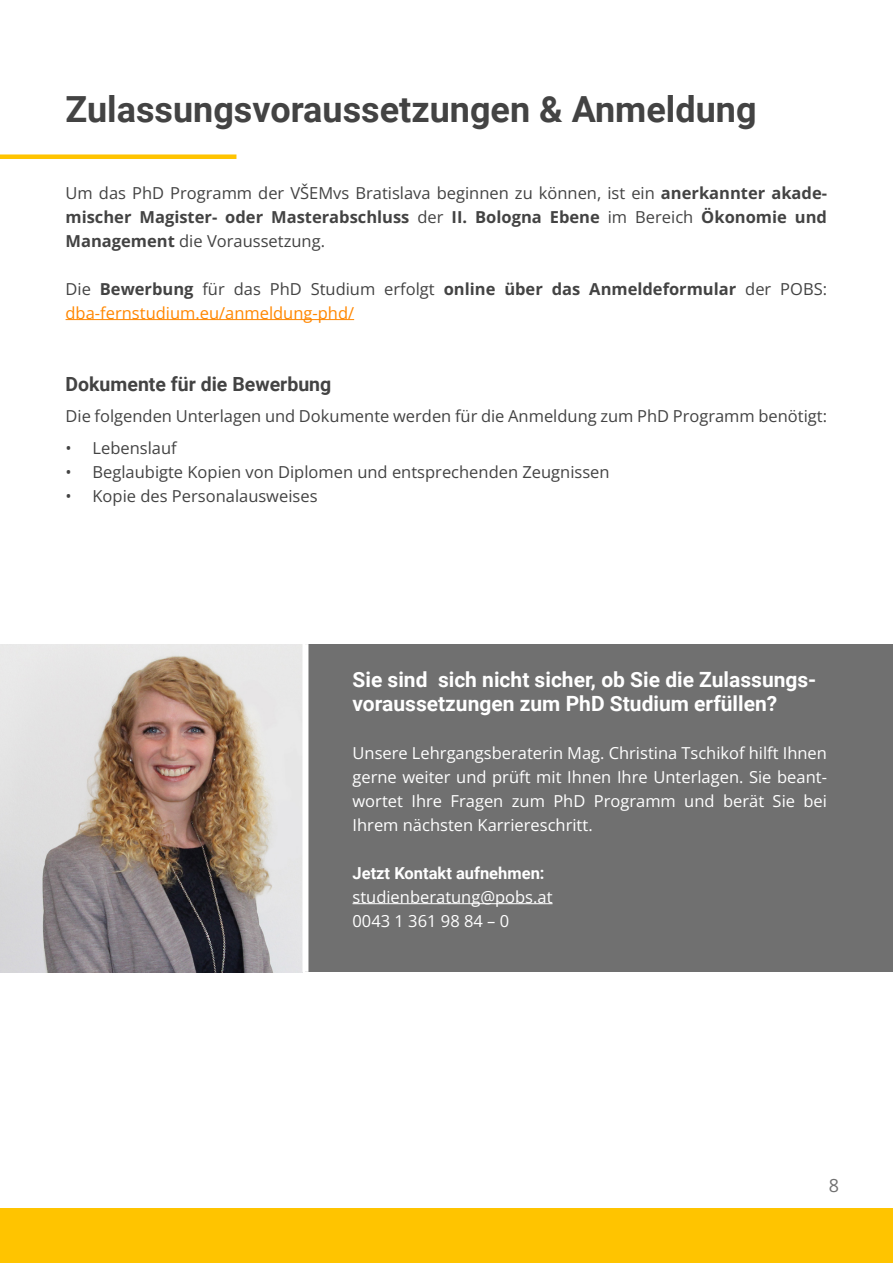
<style>
.page{position:relative;width:893px;height:1263px;background:#fff}
.page>*{position:absolute;margin:0;border:0;box-sizing:border-box;transform-origin:0 0}
.t1{font:700 36px "Roboto";color:#434343}
.t2{font:700 21px/24px "Roboto";color:#fff}
.t3{font:700 19.5px "Roboto";color:#434343}
.t4{font:18px "Open Sans";color:#707070}
.t5{font:700 16.5px/24px "Open Sans";color:#434343;text-align:justify}
.t6{font:16.5px/24px "Open Sans";color:#fff;text-align:justify}
.t7{font:16.5px "Open Sans";color:#434343}
.t8{font:700 16.5px "Roboto";color:#fff}
.s1{font-weight:400}
.s2{font-weight:400;color:#ff8700}
</style>
<div class="page">
<img style="left:0;top:644px;width:302px;height:328px">
<hr style="left:66px;top:319px;width:288px;height:1px;background:#ff8700">
<div style="left:0;top:154px;width:236px;height:5px;background:#ffc400"></div>
<div style="left:305px;top:644px;width:588px;height:328px;background:#707070"></div>
<hr style="left:352px;top:903px;width:201px;height:1px;background:#fff">
<div style="left:0;top:1209px;width:893px;height:54px;background:#ffc400"></div>
<div style="left:302px;top:644px;width:6px;height:328px;background:#fff"></div>
<p class="t1" style="left:66px;top:84px;width:693px">Zulassungsvoraussetzungen &amp; Anmeldung</p>
<p class="t5" style="left:66px;top:180px;width:763px"><span class="s1">Um das PhD Programm der VŠEMvs Bratislava beginnen zu können, ist ein</span> anerkannter akade&shy;mischer Magister- oder Masterabschluss <span class="s1">der</span> II. Bologna Ebene <span class="s1">im Bereich</span> Ökonomie und Management <span class="s1">die Voraussetzung.</span></p>
<p class="t5" style="left:66px;top:276px;width:763px"><span class="s1">Die</span> Bewerbung <span class="s1">für das PhD Studium erfolgt</span> online über das Anmeldeformular <span class="s1">der POBS: </span><span class="s2">dba-fernstudium.eu/anmeldung-phd/</span></p>
<p class="t3" style="left:66px;top:370px;width:267px">Dokumente für die Bewerbung</p>
<p class="t7" style="left:66px;top:405px;width:763px">Die folgenden Unterlagen und Dokumente werden für die Anmeldung zum PhD Programm benötigt:</p>
<p class="t7" style="left:66px;top:436px;width:113px">• Lebenslauf</p>
<p class="t7" style="left:66px;top:460px;width:546px">• Beglaubigte Kopien von Diplomen und entsprechenden Zeugnissen</p>
<p class="t7" style="left:66px;top:484px;width:253px">• Kopie des Personalausweises</p>
<p class="t2" style="left:352px;top:667px;width:465px">Sie sind sich nicht sicher, ob Sie die Zulassungs&shy;voraussetzungen zum PhD Studium erfüllen?</p>
<p class="t6" style="left:352px;top:740px;width:476px">Unsere Lehrgangsberaterin Mag. Christina Tschikof hilft Ihnen gerne weiter und prüft mit Ihnen Ihre Unterlagen. Sie beant&shy;wortet Ihre Fragen zum PhD Programm und berät Sie bei Ihrem nächsten Karriereschritt.</p>
<p class="t8" style="left:352px;top:861px;width:194px">Jetzt Kontakt aufnehmen:</p>
<p class="t6" style="left:352px;top:884px;width:202px">studienberatung@pobs.at</p>
<p class="t6" style="left:352px;top:908px;width:158px">0043 1 361 98 84 – 0</p>
<p class="t4" style="left:829px;top:1173px;width:12px">8</p>
</div>
